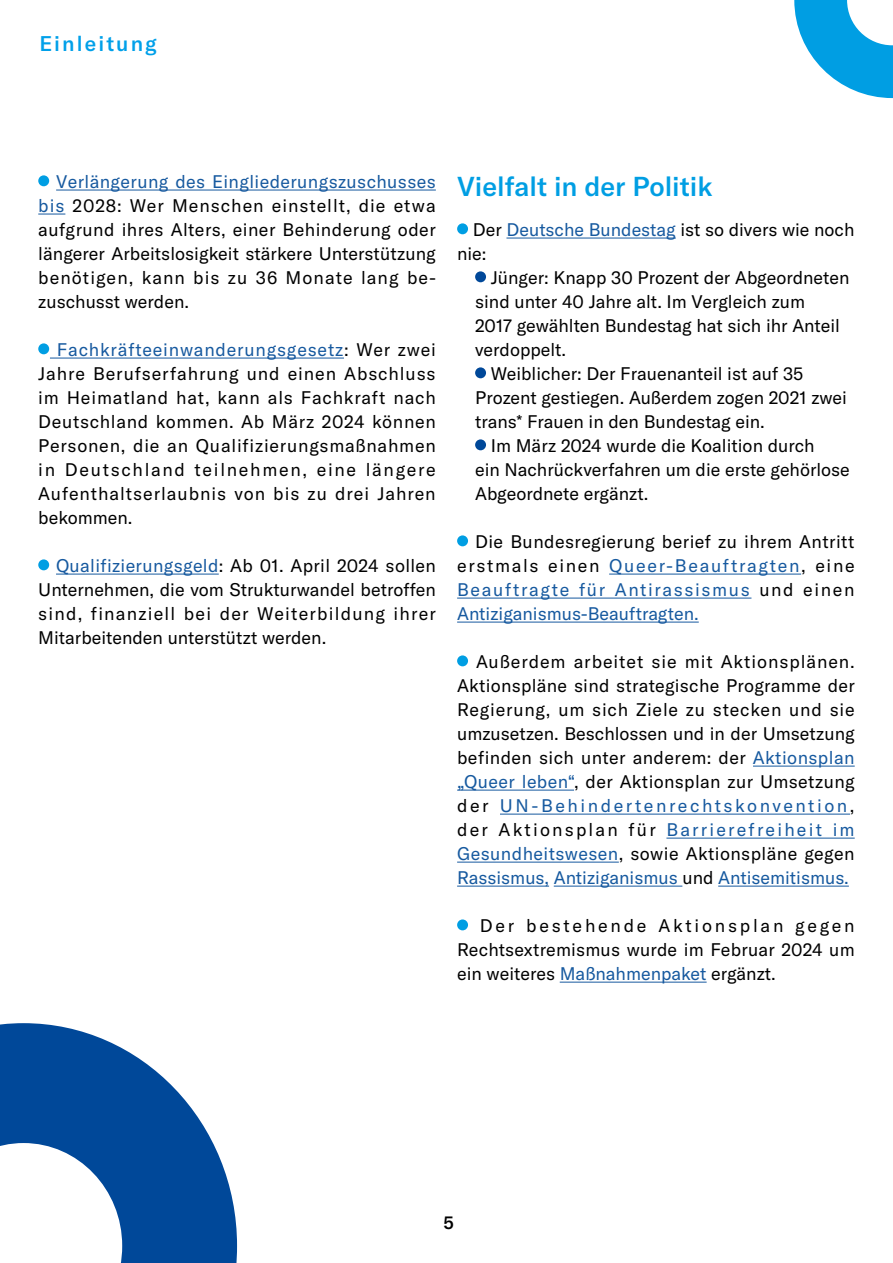
<style>
.page{position:relative;width:893px;height:1263px;background:#fff}
.page>*{position:absolute;margin:0;border:0;box-sizing:border-box;transform-origin:0 0}
.t1{font:500 27px "GT America";color:#009ee3}
.t2{font:500 21px "GT America";letter-spacing:.1em;color:#00a0e9}
.t3{font:18px/24px "GT America";color:#000;text-align:justify}
.t4{font:18px/24px "GT America";color:#16599f;text-align:justify}
.t5{font:500 18px "GT America";color:#000}
.s1{color:#16599f}
.s2{color:#000}
</style>
<div class="page">
<svg style="left:794px;top:0;width:99px;height:98px"></svg>
<svg style="left:0;top:1023px;width:237px;height:240px;fill:#004899"></svg>
<hr style="left:56px;top:190px;width:380px;height:1px;background:#16599f">
<svg style="left:38px;top:214px;width:27px;height:1px"></svg>
<hr style="left:50px;top:358px;width:294px;height:1px;background:#16599f">
<hr style="left:56px;top:574px;width:163px;height:1px;background:#16599f">
<div style="left:38px;top:175px;width:11px;height:11px;background:#009ee3;border-radius:50%"></div>
<div style="left:38px;top:343px;width:11px;height:11px;background:#009ee3;border-radius:50%"></div>
<div style="left:38px;top:559px;width:11px;height:11px;background:#009ee3;border-radius:50%"></div>
<hr style="left:506px;top:238px;width:170px;height:1px;background:#16599f">
<hr style="left:609px;top:574px;width:192px;height:1px;background:#16599f">
<hr style="left:457px;top:598px;width:294px;height:1px;background:#16599f">
<hr style="left:457px;top:622px;width:242px;height:1px;background:#16599f">
<hr style="left:753px;top:766px;width:102px;height:1px;background:#16599f">
<hr style="left:457px;top:790px;width:117px;height:1px;background:#16599f">
<hr style="left:500px;top:814px;width:350px;height:1px;background:#16599f">
<hr style="left:666px;top:838px;width:189px;height:1px;background:#16599f">
<hr style="left:457px;top:862px;width:162px;height:1px;background:#16599f">
<hr style="left:457px;top:886px;width:92px;height:1px;background:#16599f">
<hr style="left:554px;top:886px;width:128px;height:1px;background:#16599f">
<hr style="left:718px;top:886px;width:131px;height:1px;background:#16599f">
<hr style="left:560px;top:982px;width:147px;height:1px;background:#16599f">
<div style="left:457px;top:223px;width:11px;height:11px;background:#009ee3;border-radius:50%"></div>
<div style="left:475px;top:271px;width:11px;height:11px;background:#004899;border-radius:50%"></div>
<div style="left:475px;top:367px;width:11px;height:11px;background:#004899;border-radius:50%"></div>
<div style="left:475px;top:439px;width:11px;height:11px;background:#004899;border-radius:50%"></div>
<div style="left:457px;top:535px;width:11px;height:11px;background:#009ee3;border-radius:50%"></div>
<div style="left:457px;top:655px;width:11px;height:11px;background:#009ee3;border-radius:50%"></div>
<div style="left:457px;top:919px;width:11px;height:11px;background:#009ee3;border-radius:50%"></div>
<p class="t2" style="left:39px;top:31px;width:119px">Einleitung</p>
<p class="t3" style="left:38px;top:170px;width:399px;text-indent:18px"><span class="s1">Verlängerung des Eingliederungszuschusses bis</span> 2028: Wer Menschen einstellt, die etwa aufgrund ihres Alters, einer Behinderung oder längerer Arbeitslosigkeit stärkere Unterstützung benötigen, kann bis zu 36 Monate lang be&shy;zuschusst werden.</p>
<p class="t3" style="left:38px;top:338px;width:399px;text-indent:19px"><span class="s1">Fachkräfteeinwanderungsgesetz</span>: Wer zwei Jahre Berufserfahrung und einen Abschluss im Heimatland hat, kann als Fachkraft nach Deutschland kommen. Ab März 2024 können Personen, die an Qualifizierungsmaßnahmen in Deutschland teilnehmen, eine längere Aufenthaltserlaubnis von bis zu drei Jahren bekommen.</p>
<p class="t3" style="left:38px;top:554px;width:399px;text-indent:18px"><span class="s1">Qualifizierungsgeld</span>: Ab 01. April 2024 sollen Unternehmen, die vom Strukturwandel betroffen sind, finanziell bei der Weiterbildung ihrer Mitarbeitenden unterstützt werden.</p>
<h1 class="t1" style="left:457px;top:170px;width:257px">Vielfalt in der Politik</h1>
<p class="t3" style="left:457px;top:218px;width:399px;text-indent:16px">Der <span class="s1">Deutsche Bundestag</span> ist so divers wie noch nie:</p>
<p class="t3" style="left:491px;top:266px;width:360px">Jünger: Knapp 30 Prozent der Abgeordneten</p>
<p class="t3" style="left:475px;top:290px;width:332px">sind unter 40 Jahre alt. Im Vergleich zum</p>
<p class="t3" style="left:475px;top:314px;width:366px">2017 gewählten Bundestag hat sich ihr Anteil</p>
<p class="t3" style="left:475px;top:338px;width:93px">verdoppelt.</p>
<p class="t3" style="left:491px;top:362px;width:314px">Weiblicher: Der Frauenanteil ist auf 35</p>
<p class="t3" style="left:475px;top:386px;width:373px">Prozent gestiegen. Außerdem zogen 2021 zwei</p>
<p class="t3" style="left:475px;top:410px;width:291px">trans* Frauen in den Bundestag ein.</p>
<p class="t3" style="left:491px;top:434px;width:325px">Im März 2024 wurde die Koalition durch</p>
<p class="t3" style="left:475px;top:458px;width:376px">ein Nachrückverfahren um die erste gehörlose</p>
<p class="t3" style="left:475px;top:482px;width:175px">Abgeordnete ergänzt.</p>
<p class="t4" style="left:457px;top:530px;width:399px;text-indent:18px"><span class="s2">Die Bundesregierung berief zu ihrem Antritt erstmals einen</span> Queer-Beauftragten<span class="s2">, eine </span>Beauftragte für Antirassismus <span class="s2">und einen </span>Antiziganismus-Beauftragten.</p>
<p class="t3" style="left:457px;top:650px;width:399px;text-indent:19px">Außerdem arbeitet sie mit Aktionsplänen.<br>Aktionspläne sind strategische Programme der Regierung, um sich Ziele zu stecken und sie umzusetzen. Beschlossen und in der Umsetzung befinden sich unter anderem: der <span class="s1">Aktionsplan „Queer leben“</span>, der Aktionsplan zur Umsetzung der <span class="s1">UN-Behindertenrechtskonvention</span>, der Aktionsplan für <span class="s1">Barrierefreiheit im Gesundheitswesen</span>, sowie Aktionspläne gegen <span class="s1">Rassismus, Antiziganismus</span> und <span class="s1">Antisemitismus.</span></p>
<p class="t3" style="left:457px;top:914px;width:399px;text-indent:23px">Der bestehende Aktionsplan gegen Rechtsextremismus wurde im Februar 2024 um ein weiteres <span class="s1">Maßnahmenpaket</span> ergänzt.</p>
<p class="t5" style="left:444px;top:1212px;width:12px">5</p>
</div>
